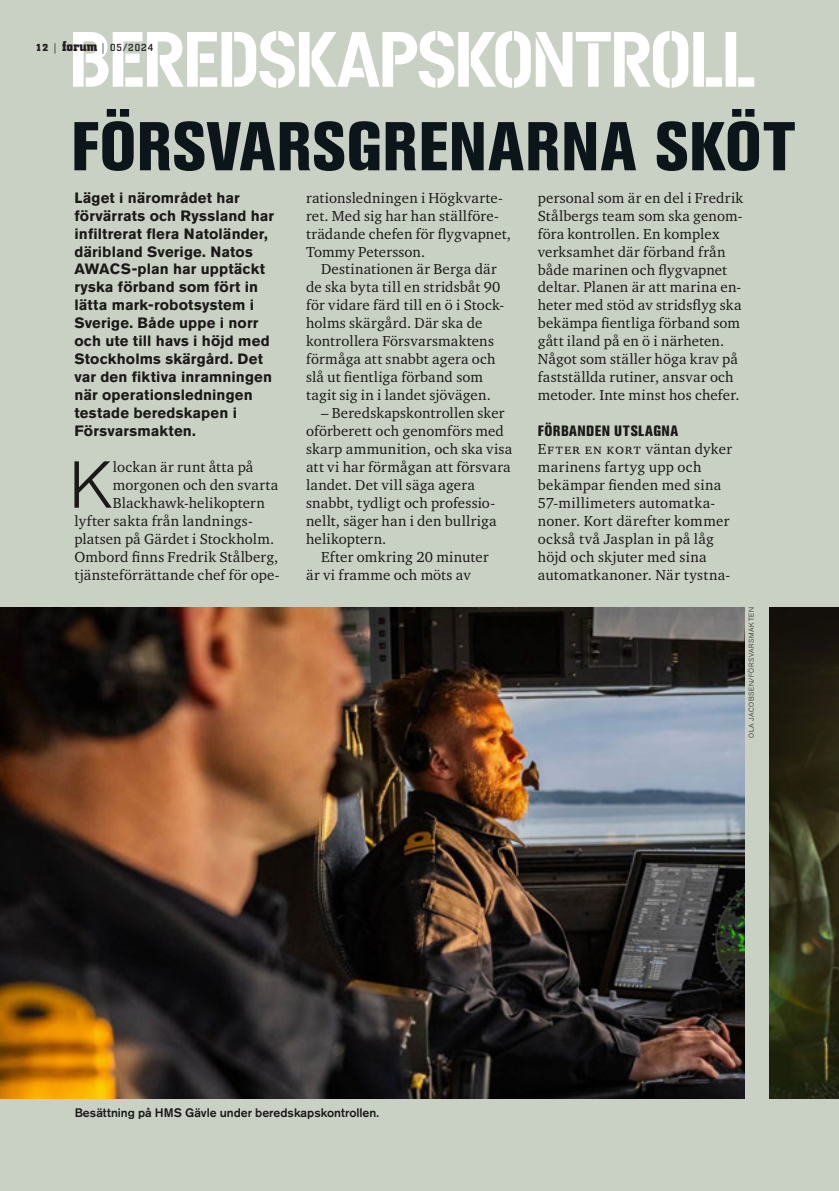
<style>
.page{position:relative;width:839px;height:1191px;background:#fff}
.page>*{position:absolute;margin:0;border:0;box-sizing:border-box;transform-origin:0 0}
.Bröd_Forum_Charter_8_5_10_25{font:77px "Forsvarsmakten Sans Stencil";letter-spacing:-.065em;color:#fff}
.t1{font:800 condensed 68.25px "Akzidenz Grotesk Pro";letter-spacing:.01em;color:#101a21}
.t2{font:300 65.62px "Akzidenz Grotesk Pro";color:#231f20}
.t3{font:14.88px/18px "Charter ITC Std";letter-spacing:.015em;color:#231f20}
.t4{font:700 14.88px/18px "Akzidenz Grotesk Pro";letter-spacing:.01em;color:#231f20}
.t5{font:800 condensed 14.88px "Akzidenz Grotesk Pro";letter-spacing:.035em;color:#231f20}
.t6{font:500 12.25px "Akzidenz Grotesk Pro";color:#231f20}
.t7{font:500 10.5px "City Pro";letter-spacing:.1em;color:#231f20}
.Bröd_Forum_Charter_8_5_10_25-2{font:300 7px "Akzidenz Grotesk Pro";letter-spacing:.08em;color:#231f20}
.s1{font-weight:700}
.s2{font-family:"Charter ITC Std";font-weight:400}
.s3{font-weight:700;font-size:14px}
</style>
<div class="page">
<div style="left:0;top:0;width:838px;height:1191px;background:#c9d1c4"></div>
<img style="left:0;top:607px;width:744px;height:491px">
<img style="left:769px;top:607px;width:69px;height:491px">
<p class="Bröd_Forum_Charter_8_5_10_25" style="left:67px;top:11px;width:691px">BEREDSKAPSKONTROLL</p>
<p class="t7" style="left:36px;top:41px;width:119px"><span class="s1">12</span> <span class="s2">|</span> <span class="s3">forum</span> <span class="s2">|</span> 05/2024</p>
<h2 class="t1" style="left:71px;top:102px;width:725px">FÖRSVARSGRENARNA SKÖT</h2>
<p class="t4" style="left:74px;top:188px;width:201px">Läget i närområdet har förvärrats och Ryssland har infiltrerat flera Natoländer, däribland Sverige. Natos<br>AWACS-plan har upptäckt ryska förband som fört in lätta mark-robotsystem i<br>Sverige. Både uppe i norr och ute till havs i höjd med<br>Stockholms skärgård. Det var den fiktiva inramningen när operationsledningen testade beredskapen i<br>Försvarsmakten.</p>
<h3 class="t2" style="left:69px;top:442px;width:45px">K</h3>
<p class="t3" style="left:113px;top:457px;width:142px">lockan är runt åtta på</p>
<p class="t3" style="left:306px;top:188px;width:206px">rationsledningen i Högkvarte&shy;ret. Med sig har han ställföre&shy;trädande chefen för flygvapnet,<br>Tommy Petersson.</p>
<p class="t3" style="left:306px;top:260px;width:199px;text-indent:15px">Destinationen är Berga där de ska byta till en stridsbåt 90 för vidare färd till en ö i Stock&shy;holms skärgård. Där ska de kontrollera Försvarsmaktens förmåga att snabbt agera och slå ut fientliga förband som tagit sig in i landet sjövägen.</p>
<p class="t3" style="left:321px;top:404px;width:185px">– Beredskapskontrollen sker</p>
<p class="t3" style="left:306px;top:421px;width:199px">oförberett och genomförs med</p>
<p class="t3" style="left:306px;top:439px;width:207px">skarp ammunition, och ska visa</p>
<p class="t3" style="left:306px;top:457px;width:206px">att vi har förmågan att försvara</p>
<p class="t3" style="left:306px;top:475px;width:170px">landet. Det vill säga agera</p>
<p class="t3" style="left:306px;top:493px;width:190px">snabbt, tydligt och professio-</p>
<p class="t3" style="left:306px;top:511px;width:192px">nellt, säger han i den bullriga</p>
<p class="t3" style="left:306px;top:529px;width:82px">helikoptern.</p>
<p class="t3" style="left:321px;top:547px;width:169px">Efter omkring 20 minuter</p>
<p class="t3" style="left:306px;top:565px;width:166px">är vi framme och möts av</p>
<p class="t3" style="left:537px;top:188px;width:207px">personal som är en del i Fredrik<br>Stålbergs team som ska genom&shy;föra kontrollen. En komplex verksamhet där förband från både marinen och flygvapnet deltar. Planen är att marina en&shy;heter med stöd av stridsflyg ska bekämpa fientliga förband som gått iland på en ö i närheten.<br>Något som ställer höga krav på fastställda rutiner, ansvar och metoder. Inte minst hos chefer.</p>
<p class="t5" style="left:537px;top:421px;width:142px">FÖRBANDEN UTSLAGNA</p>
<p class="t3" style="left:537px;top:439px;width:196px">Efter en kort väntan dyker marinens fartyg upp och bekämpar fienden med sina<br>57-millimeters automatka&shy;noner. Kort därefter kommer också två Jasplan in på låg höjd och skjuter med sina automatkanoner. När tystna-</p>
<p class="t3" style="left:113px;top:475px;width:167px">morgonen och den svarta</p>
<p class="t3" style="left:113px;top:493px;width:153px">Blackhawk-helikoptern</p>
<p class="t3" style="left:74px;top:511px;width:180px">lyfter sakta från landnings-</p>
<p class="t3" style="left:74px;top:529px;width:201px">platsen på Gärdet i Stockholm.</p>
<p class="t3" style="left:74px;top:547px;width:205px">Ombord finns Fredrik Stålberg,</p>
<p class="t3" style="left:74px;top:565px;width:206px">tjänsteförrättande chef för ope-</p>
<p class="t6" style="left:74px;top:1104px;width:306px">Besättning på HMS Gävle under beredskapskontrollen.</p>
<p class="Bröd_Forum_Charter_8_5_10_25-2" style="left:746px;top:738px;width:132px;rotate:-90deg">OLA JACOBSEN/FÖRSVARSMAKTEN</p>
</div>
